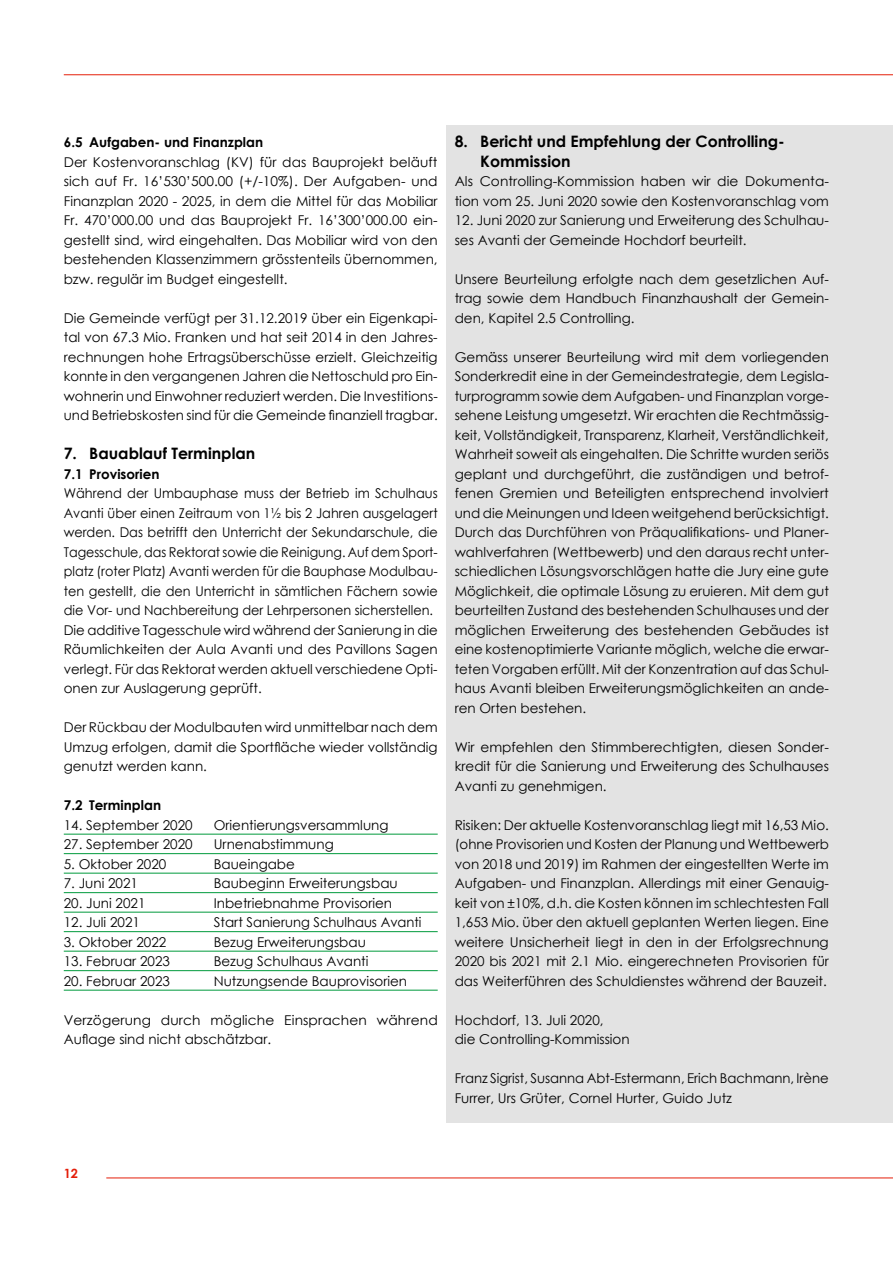
<style>
.page{position:relative;width:893px;height:1263px;background:#fff}
.page>*{position:absolute;margin:0;border:0;box-sizing:border-box;transform-origin:0 0}
.t1{font:700 15.75px/19.5px "Century Gothic";color:#000}
.t2{font:13.5px/19.5px "Century Gothic";color:#000;text-align:justify}
.t3{font:13.5px/19.5px "Century Gothic";color:#000;scale:.96 1}
.t4{font:700 13.5px "Century Gothic";color:#000}
.t5{font:700 12.75px "Century Gothic";color:#e41e0a}
</style>
<div class="page">
<hr style="left:64px;top:75px;width:829px;height:1px;background:#e41e0a">
<hr style="left:106px;top:1178px;width:787px;height:1px;background:#e41e0a">
<hr style="left:64px;top:834px;width:374px;height:1px;background:#009a3c">
<hr style="left:64px;top:853px;width:374px;height:1px;background:#009a3c">
<hr style="left:64px;top:873px;width:374px;height:1px;background:#009a3c">
<hr style="left:64px;top:892px;width:374px;height:1px;background:#009a3c">
<hr style="left:64px;top:912px;width:374px;height:1px;background:#009a3c">
<hr style="left:64px;top:931px;width:374px;height:1px;background:#009a3c">
<hr style="left:64px;top:951px;width:374px;height:1px;background:#009a3c">
<hr style="left:64px;top:970px;width:374px;height:1px;background:#009a3c">
<hr style="left:64px;top:990px;width:374px;height:1px;background:#009a3c">
<div style="left:446px;top:125px;width:447px;height:997px;background:#e3e3e3"></div>
<p class="t4" style="left:64px;top:132px;width:201px">6.5 Aufgaben- und Finanzplan</p>
<p class="t2" style="left:64px;top:152px;width:375px">Der Kostenvoranschlag (KV) für das Bauprojekt beläuft sich auf Fr. 16’530’500.00 (+/-10%). Der Aufgaben- und Finanzplan 2020 - 2025, in dem die Mittel für das Mobiliar Fr. 470’000.00 und das Bauprojekt Fr. 16’300’000.00 ein&shy;gestellt sind, wird eingehalten. Das Mobiliar wird von den bestehenden Klassenzimmern grösstenteils übernommen, bzw. regulär im Budget eingestellt.</p>
<p class="t2" style="left:64px;top:308px;width:375px">Die Gemeinde verfügt per 31.12.2019 über ein Eigenkapi&shy;tal von 67.3 Mio. Franken und hat seit 2014 in den Jahres&shy;rechnungen hohe Ertragsüberschüsse erzielt. Gleichzeitig konnte in den vergangenen Jahren die Nettoschuld pro Ein&shy;wohnerin und Einwohner reduziert werden. Die Investitions&shy;und Betriebskosten sind für die Gemeinde finanziell tragbar.</p>
<p class="t1" style="left:64px;top:443px;width:193px">7. Bauablauf Terminplan</p>
<p class="t4" style="left:64px;top:463px;width:97px">7.1 Provisorien</p>
<p class="t3" style="left:64px;top:483px;width:391px">Während der Umbauphase muss der Betrieb im Schulhaus Avanti über einen Zeitraum von 1½ bis 2 Jahren ausgelagert werden. Das betrifft den Unterricht der Sekundarschule, die Tagesschule, das Rektorat sowie die Reinigung. Auf dem Sport&shy;platz (roter Platz) Avanti werden für die Bauphase Modulbau&shy;ten gestellt, die den Unterricht in sämtlichen Fächern sowie die Vor- und Nachbereitung der Lehrpersonen sicherstellen.<br>Die additive Tagesschule wird während der Sanierung in die Räumlichkeiten der Aula Avanti und des Pavillons Sagen verlegt. Für das Rektorat werden aktuell verschiedene Opti&shy;onen zur Auslagerung geprüft.</p>
<p class="t2" style="left:64px;top:717px;width:376px">Der Rückbau der Modulbauten wird unmittelbar nach dem Umzug erfolgen, damit die Sportfläche wieder vollständig genutzt werden kann.</p>
<p class="t4" style="left:64px;top:795px;width:99px">7.2 Terminplan</p>
<p class="t2" style="left:64px;top:815px;width:130px">14. September 2020</p>
<p class="t2" style="left:214px;top:815px;width:176px">Orientierungsversammlung</p>
<p class="t2" style="left:64px;top:834px;width:130px">27. September 2020</p>
<p class="t2" style="left:214px;top:834px;width:121px">Urnenabstimmung</p>
<p class="t2" style="left:64px;top:854px;width:104px">5. Oktober 2020</p>
<p class="t2" style="left:214px;top:854px;width:83px">Baueingabe</p>
<p class="t2" style="left:64px;top:873px;width:76px">7. Juni 2021</p>
<p class="t2" style="left:214px;top:873px;width:185px">Baubeginn Erweiterungsbau</p>
<p class="t2" style="left:64px;top:893px;width:83px">20. Juni 2021</p>
<p class="t2" style="left:214px;top:893px;width:180px">Inbetriebnahme Provisorien</p>
<p class="t2" style="left:64px;top:912px;width:78px">12. Juli 2021</p>
<p class="t2" style="left:214px;top:912px;width:209px">Start Sanierung Schulhaus Avanti</p>
<p class="t2" style="left:64px;top:932px;width:104px">3. Oktober 2022</p>
<p class="t2" style="left:214px;top:932px;width:154px">Bezug Erweiterungsbau</p>
<p class="t2" style="left:64px;top:951px;width:108px">13. Februar 2023</p>
<p class="t2" style="left:214px;top:951px;width:156px">Bezug Schulhaus Avanti</p>
<p class="t2" style="left:64px;top:971px;width:108px">20. Februar 2023</p>
<p class="t2" style="left:214px;top:971px;width:195px">Nutzungsende Bauprovisorien</p>
<p class="t2" style="left:64px;top:1010px;width:375px">Verzögerung durch mögliche Einsprachen während<br>Auflage sind nicht abschätzbar.</p>
<p class="t1" style="left:480px;top:131px;width:303px;text-indent:-26px">8. Bericht und Empfehlung der Controlling-<br>Kommission</p>
<p class="t2" style="left:455px;top:171px;width:376px">Als Controlling-Kommission haben wir die Dokumenta&shy;tion vom 25. Juni 2020 sowie den Kostenvoranschlag vom</p>
<p class="t2" style="left:455px;top:210px;width:376px">12. Juni 2020 zur Sanierung und Erweiterung des Schulhau&shy;ses Avanti der Gemeinde Hochdorf beurteilt.</p>
<p class="t2" style="left:455px;top:269px;width:376px">Unsere Beurteilung erfolgte nach dem gesetzlichen Auf&shy;trag sowie dem Handbuch Finanzhaushalt der Gemein&shy;den, Kapitel 2.5 Controlling.</p>
<p class="t2" style="left:455px;top:347px;width:376px">Gemäss unserer Beurteilung wird mit dem vorliegenden Sonderkredit eine in der Gemeindestrategie, dem Legisla&shy;turprogramm sowie dem Aufgaben- und Finanzplan vorge&shy;sehene Leistung umgesetzt. Wir erachten die Rechtmässig&shy;keit, Vollständigkeit, Transparenz, Klarheit, Verständlichkeit, Wahrheit soweit als eingehalten. Die Schritte wurden seriös geplant und durchgeführt, die zuständigen und betrof&shy;fenen Gremien und Beteiligten entsprechend involviert und die Meinungen und Ideen weitgehend berücksichtigt.<br>Durch das Durchführen von Präqualifikations- und Planer&shy;wahlverfahren (Wettbewerb) und den daraus recht unter&shy;schiedlichen Lösungsvorschlägen hatte die Jury eine gute Möglichkeit, die optimale Lösung zu eruieren. Mit dem gut beurteilten Zustand des bestehenden Schulhauses und der möglichen Erweiterung des bestehenden Gebäudes ist eine kostenoptimierte Variante möglich, welche die erwar&shy;teten Vorgaben erfüllt. Mit der Konzentration auf das Schul&shy;haus Avanti bleiben Erweiterungsmöglichkeiten an ande&shy;ren Orten bestehen.</p>
<p class="t2" style="left:455px;top:737px;width:376px">Wir empfehlen den Stimmberechtigten, diesen Sonder&shy;kredit für die Sanierung und Erweiterung des Schulhauses Avanti zu genehmigen.</p>
<p class="t2" style="left:455px;top:815px;width:376px">Risiken: Der aktuelle Kostenvoranschlag liegt mit 16,53 Mio. (ohne Provisorien und Kosten der Planung und Wettbewerb von 2018 und 2019) im Rahmen der eingestellten Werte im Aufgaben- und Finanzplan. Allerdings mit einer Genauig&shy;keit von ±10%, d.h. die Kosten können im schlechtesten Fall 1,653 Mio. über den aktuell geplanten Werten liegen. Eine weitere Unsicherheit liegt in den in der Erfolgsrechnung 2020 bis 2021 mit 2.1 Mio. eingerechneten Provisorien für das Weiterführen des Schuldienstes während der Bauzeit.</p>
<p class="t2" style="left:455px;top:1010px;width:177px">Hochdorf, 13. Juli 2020,<br>die Controlling-Kommission</p>
<p class="t2" style="left:455px;top:1068px;width:376px">Franz Sigrist, Susanna Abt-Estermann, Erich Bachmann, Irène<br>Furrer, Urs Grüter, Cornel Hurter, Guido Jutz</p>
<p class="t5" style="left:64px;top:1164px;width:16px">12</p>
</div>
